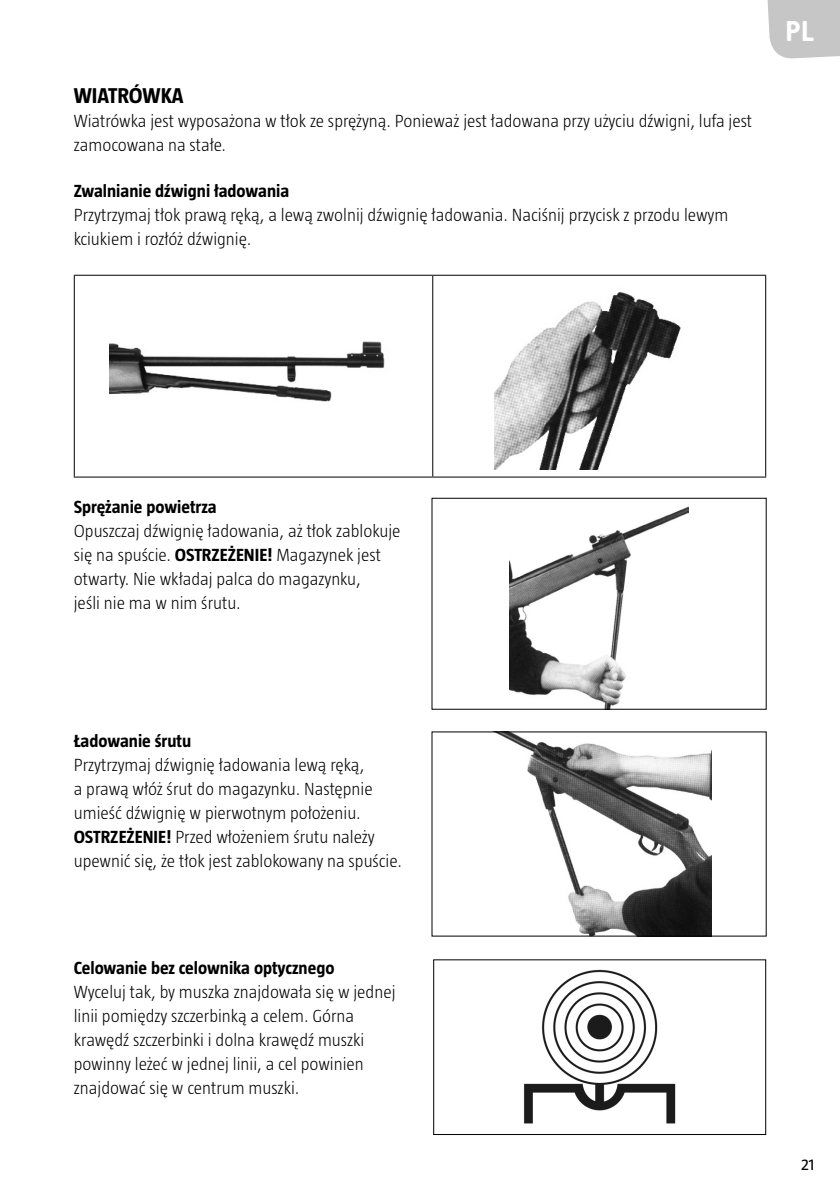
<style>
.page{position:relative;width:840px;height:1191px;background:#fff}
.page>*{position:absolute;margin:0;border:0;box-sizing:border-box;transform-origin:0 0}
.t1{font:700 30px "Creighton Pro";color:#fff}
.Underrubrik{font:700 22px "Taz";color:#000}
.Brödtext{font:300 18px/24px "Taz";color:#000}
.Liten_rubrik{font:700 18px "Taz";color:#000}
.t2{font:16px "Taz";color:#000}
.s1{font-weight:700}
</style>
<div class="page">
<svg style="left:767px;top:0;width:72px;height:59px;background:#cacaca"></svg>
<hr style="left:74px;top:275px;width:358px;height:1px;background:#000">
<hr style="left:74px;top:276px;width:1px;height:200px;background:#000">
<hr style="left:432px;top:275px;width:333px;height:1px;background:#000">
<hr style="left:432px;top:276px;width:1px;height:200px;background:#000">
<hr style="left:764px;top:276px;width:1px;height:200px;background:#000">
<hr style="left:74px;top:476px;width:358px;height:1px;background:#000">
<hr style="left:432px;top:476px;width:333px;height:1px;background:#000">
<img style="left:109px;top:341px;width:276px;height:61px">
<img style="left:494px;top:292px;width:187px;height:177px">
<img style="left:509px;top:506px;width:179px;height:201px">
<div style="left:431px;top:498px;width:335px;height:211px;border:1px solid #000"></div>
<img style="left:496px;top:733px;width:215px;height:201px">
<img style="left:523px;top:969px;width:153px;height:155px">
<div style="left:433px;top:959px;width:332px;height:176px;border:1px solid #000"></div>
<p class="Underrubrik" style="left:74px;top:83px;width:111px">WIATRÓWKA</p>
<p class="Brödtext" style="left:74px;top:108px;width:679px">Wiatrówka jest wyposażona w tłok ze sprężyną. Ponieważ jest ładowana przy użyciu dźwigni, lufa jest zamocowana na stałe.</p>
<p class="Liten_rubrik" style="left:74px;top:180px;width:217px">Zwalnianie dźwigni ładowania</p>
<p class="Brödtext" style="left:74px;top:202px;width:655px">Przytrzymaj tłok prawą ręką, a lewą zwolnij dźwignię ładowania. Naciśnij przycisk z przodu lewym kciukiem i rozłóż dźwignię.</p>
<h1 class="t1" style="left:785px;top:14px;width:29px">PL</h1>
<p class="Liten_rubrik" style="left:74px;top:497px;width:144px">Sprężanie powietrza</p>
<p class="Brödtext" style="left:74px;top:518px;width:328px">Opuszczaj dźwignię ładowania, aż tłok zablokuje się na spuście. <span class="s1">OSTRZEŻENIE!</span> Magazynek jest otwarty. Nie wkładaj palca do magazynku,<br>jeśli nie ma w nim śrutu.</p>
<p class="Liten_rubrik" style="left:74px;top:731px;width:119px">Ładowanie śrutu</p>
<p class="Brödtext" style="left:74px;top:753px;width:329px">Przytrzymaj dźwignię ładowania lewą ręką,<br>a prawą włóż śrut do magazynku. Następnie umieść dźwignię w pierwotnym położeniu.<br><span class="s1">OSTRZEŻENIE!</span> Przed włożeniem śrutu należy upewnić się, że tłok jest zablokowany na spuście.</p>
<p class="Liten_rubrik" style="left:74px;top:958px;width:262px">Celowanie bez celownika optycznego</p>
<p class="Brödtext" style="left:74px;top:979px;width:323px">Wyceluj tak, by muszka znajdowała się w jednej linii pomiędzy szczerbinką a celem. Górna krawędź szczerbinki i dolna krawędź muszki powinny leżeć w jednej linii, a cel powinien znajdować się w centrum muszki.</p>
<p class="t2" style="left:800px;top:1155px;width:15px">21</p>
</div>
